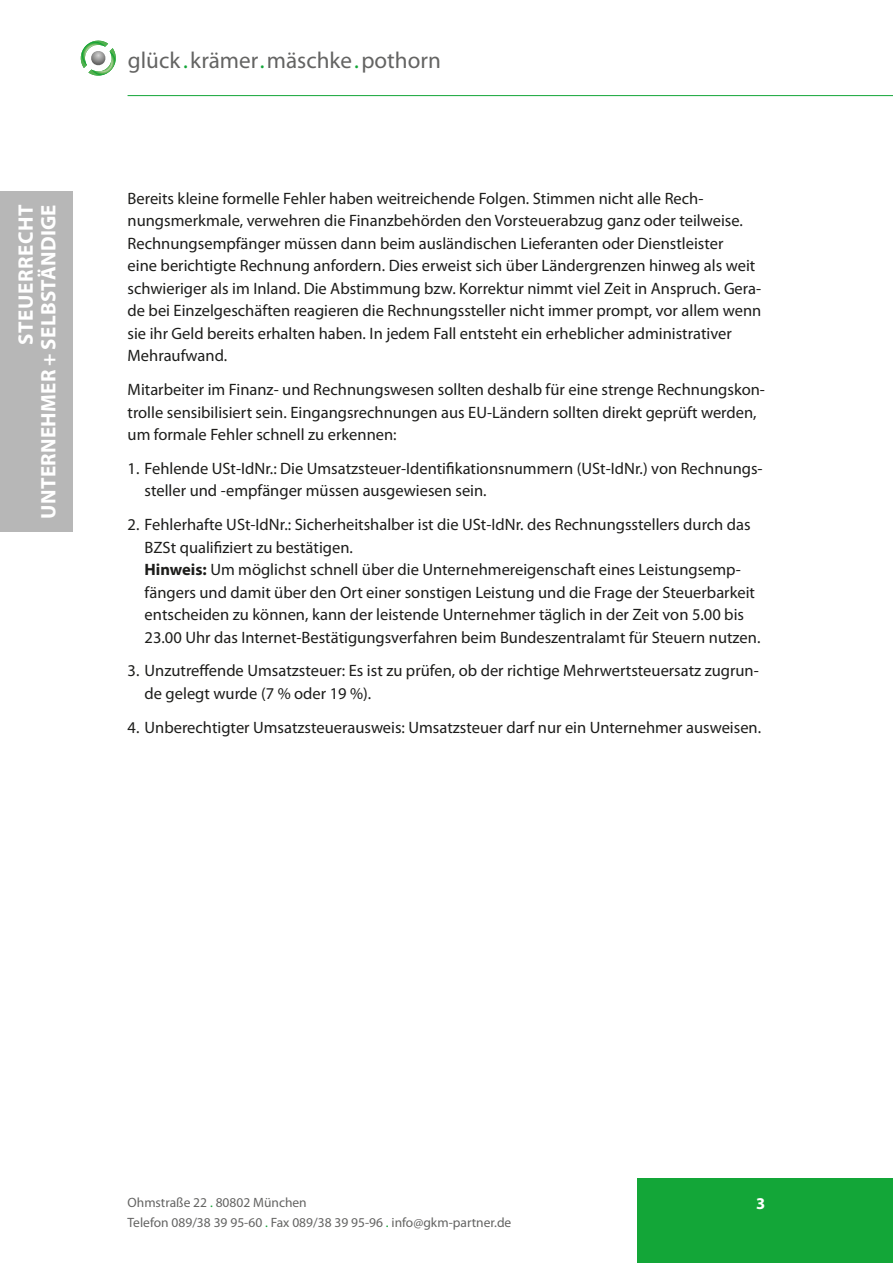
<style>
.page{position:relative;width:893px;height:1263px;background:#fff}
.page>*{position:absolute;margin:0;border:0;box-sizing:border-box;transform-origin:0 0}
.t1{font:23.1px "Myriad Pro";color:#646463}
.t2{font:700 21px/22.5px "Myriad Pro";letter-spacing:.015em;color:#fff;text-align:right}
.t3{font:16.5px/22.5px "Myriad Pro";color:#1d1d1b}
.t4{font:700 16.5px "Myriad Pro";color:#fff}
.t5{font:13.5px/19.5px "Myriad Pro";color:#646463}
.s1{color:#13a638}
.s2{font-weight:700}
</style>
<div class="page">
<div style="left:638px;top:1178px;width:255px;height:85px;background:#13a638"></div>
<svg style="left:81px;top:41px;width:35px;height:35px"></svg>
<hr style="left:128px;top:95px;width:765px;height:1px;background:#13a638">
<div style="left:0;top:191px;width:73px;height:340px;background:#b7b7b7"></div>
<p class="t2" style="left:17px;top:519px;width:316px;rotate:-90deg">STEUERRECHT<br>UNTERNEHMER + SELBSTÄNDIGE</p>
<h1 class="t1" style="left:128px;top:52px;width:314px">glück <span class="s1">.</span>krämer<span class="s1">.</span>mäschke<span class="s1">.</span>pothorn</h1>
<p class="t3" style="left:128px;top:189px;width:635px">Bereits kleine formelle Fehler haben weitreichende Folgen. Stimmen nicht alle Rech&shy;nungsmerkmale, verwehren die Finanzbehörden den Vorsteuerabzug ganz oder teilweise.<br>Rechnungsempfänger müssen dann beim ausländischen Lieferanten oder Dienstleister<br>eine berichtigte Rechnung anfordern. Dies erweist sich über Ländergrenzen hinweg als weit schwieriger als im Inland. Die Abstimmung bzw. Korrektur nimmt viel Zeit in Anspruch. Gera&shy;de bei Einzelgeschäften reagieren die Rechnungssteller nicht immer prompt, vor allem wenn sie ihr Geld bereits erhalten haben. In jedem Fall entsteht ein erheblicher administrativer Mehraufwand.</p>
<p class="t3" style="left:128px;top:380px;width:639px">Mitarbeiter im Finanz- und Rechnungswesen sollten deshalb für eine strenge Rechnungskon&shy;trolle sensibilisiert sein. Eingangsrechnungen aus EU-Ländern sollten direkt geprüft werden, um formale Fehler schnell zu erkennen:</p>
<p class="t3" style="left:145px;top:459px;width:620px;text-indent:-17px">1. Fehlende USt-IdNr.: Die Umsatzsteuer-Identifikationsnummern (USt-IdNr.) von Rechnungs&shy;steller und -empfänger müssen ausgewiesen sein.</p>
<p class="t3" style="left:145px;top:515px;width:617px;text-indent:-17px">2. Fehlerhafte USt-IdNr.: Sicherheitshalber ist die USt-IdNr. des Rechnungsstellers durch das BZSt qualifiziert zu bestätigen.<br><span class="s2">Hinweis:</span> Um möglichst schnell über die Unternehmereigenschaft eines Leistungsemp&shy;fängers und damit über den Ort einer sonstigen Leistung und die Frage der Steuerbarkeit entscheiden zu können, kann der leistende Unternehmer täglich in der Zeit von 5.00 bis 23.00 Uhr das Internet-Bestätigungsverfahren beim Bundeszentralamt für Steuern nutzen.</p>
<p class="t3" style="left:145px;top:661px;width:616px;text-indent:-17px">3. Unzutreffende Umsatzsteuer: Es ist zu prüfen, ob der richtige Mehrwertsteuersatz zugrun&shy;de gelegt wurde (7 % oder 19 %).</p>
<p class="t3" style="left:128px;top:717px;width:635px">4. Unberechtigter Umsatzsteuerausweis: Umsatzsteuer darf nur ein Unternehmer ausweisen.</p>
<p class="t5" style="left:128px;top:1194px;width:385px">Ohmstraße 22 <span class="s1">.</span> 80802 München<br>Telefon 089/38 39 95-60 <span class="s1">.</span> Fax 089/38 39 95-96 <span class="s1">.</span> info@gkm-partner.de</p>
<p class="t4" style="left:756px;top:1198px;width:11px">3</p>
</div>
